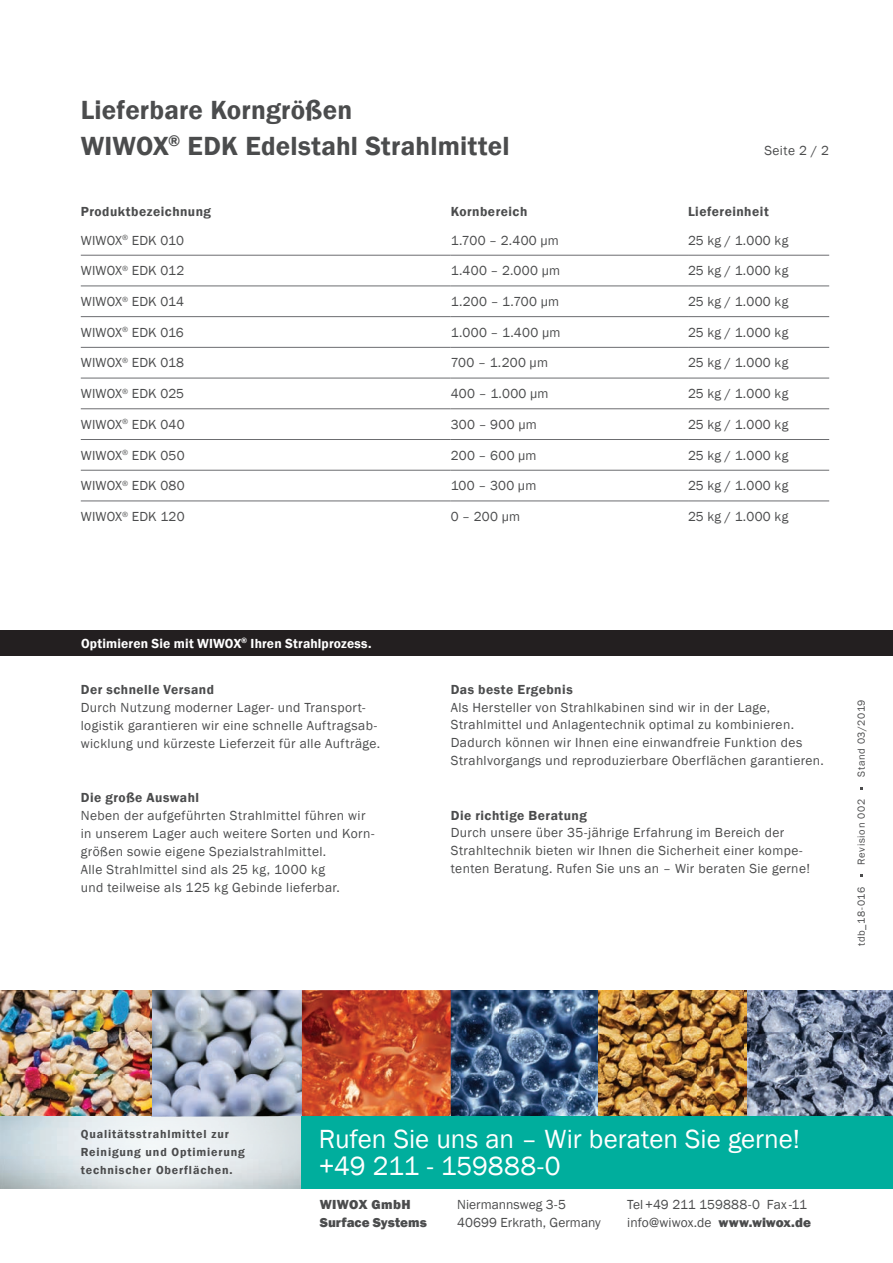
<style>
.page{position:relative;width:893px;height:1263px;background:#fff}
.page>*{position:absolute;margin:0;border:0;box-sizing:border-box;transform-origin:0 0}
.t1{font:600 27px/36px "Franklin Gothic";letter-spacing:.005em;color:#4b4c4d}
.t2{font:27px/27px "Franklin Gothic";color:#fff}
.t3{font:13.5px/18px "Franklin Gothic";letter-spacing:.025em;color:#4b4c4d}
.t4{font:600 13.5px "Franklin Gothic";letter-spacing:.035em;color:#4b4c4d}
.t5{font:13.5px/18px "Franklin Gothic";letter-spacing:.005em;color:#4b4c4d}
.t6{font:600 13.5px "Franklin Gothic";letter-spacing:.01em;color:#fff}
.t7{font:800 13.5px/18px "Franklin Gothic";letter-spacing:.005em;color:#4b4c4d}
.t8{font:600 12px/18px "Franklin Gothic";letter-spacing:.07em;color:#4b4c4d}
.t9{font:10.5px "Franklin Gothic";letter-spacing:.06em;color:#4b4c4d}
.s1{font-weight:800}
</style>
<div class="page">
<div style="left:0;top:630px;width:893px;height:26px;background:#231f20"></div>
<img style="left:746px;top:990px;width:147px;height:126px">
<img style="left:0;top:990px;width:302px;height:198px">
<img style="left:302px;top:990px;width:444px;height:126px">
<hr style="left:81px;top:255px;width:370px;height:1px;background:#6c6d70">
<hr style="left:451px;top:255px;width:237px;height:1px;background:#6c6d70">
<hr style="left:688px;top:255px;width:141px;height:1px;background:#6c6d70">
<hr style="left:81px;top:286px;width:370px;height:1px;background:#6c6d70">
<hr style="left:451px;top:286px;width:237px;height:1px;background:#6c6d70">
<hr style="left:688px;top:286px;width:141px;height:1px;background:#6c6d70">
<hr style="left:81px;top:316px;width:370px;height:1px;background:#6c6d70">
<hr style="left:451px;top:316px;width:237px;height:1px;background:#6c6d70">
<hr style="left:688px;top:316px;width:141px;height:1px;background:#6c6d70">
<hr style="left:81px;top:347px;width:370px;height:1px;background:#6c6d70">
<hr style="left:451px;top:347px;width:237px;height:1px;background:#6c6d70">
<hr style="left:688px;top:347px;width:141px;height:1px;background:#6c6d70">
<hr style="left:81px;top:378px;width:370px;height:1px;background:#6c6d70">
<hr style="left:451px;top:378px;width:237px;height:1px;background:#6c6d70">
<hr style="left:688px;top:378px;width:141px;height:1px;background:#6c6d70">
<hr style="left:81px;top:408px;width:370px;height:1px;background:#6c6d70">
<hr style="left:451px;top:408px;width:237px;height:1px;background:#6c6d70">
<hr style="left:688px;top:408px;width:141px;height:1px;background:#6c6d70">
<hr style="left:81px;top:439px;width:370px;height:1px;background:#6c6d70">
<hr style="left:451px;top:439px;width:237px;height:1px;background:#6c6d70">
<hr style="left:688px;top:439px;width:141px;height:1px;background:#6c6d70">
<hr style="left:81px;top:470px;width:370px;height:1px;background:#6c6d70">
<hr style="left:451px;top:470px;width:237px;height:1px;background:#6c6d70">
<hr style="left:688px;top:470px;width:141px;height:1px;background:#6c6d70">
<hr style="left:81px;top:501px;width:370px;height:1px;background:#6c6d70">
<hr style="left:451px;top:501px;width:237px;height:1px;background:#6c6d70">
<hr style="left:688px;top:501px;width:141px;height:1px;background:#6c6d70">
<img style="left:151px;top:1116px;width:151px;height:1px">
<div style="left:302px;top:1116px;width:591px;height:72px;background:#00ae9d"></div>
<h1 class="t1" style="left:81px;top:93px;width:430px">Lieferbare Korngrößen<br>WIWOX<sup>®</sup> EDK Edelstahl Strahlmittel</h1>
<p class="t3" style="left:764px;top:142px;width:66px">Seite 2 / 2</p>
<p class="t4" style="left:81px;top:203px;width:132px">Produktbezeichnung</p>
<p class="t4" style="left:451px;top:203px;width:78px">Kornbereich</p>
<p class="t4" style="left:688px;top:203px;width:82px">Liefereinheit</p>
<p class="t3" style="left:81px;top:231px;width:105px">WIWOX<sup>®</sup> EDK 010</p>
<p class="t3" style="left:451px;top:231px;width:110px">1.700 – 2.400 µm</p>
<p class="t3" style="left:688px;top:231px;width:102px">25 kg / 1.000 kg</p>
<p class="t3" style="left:81px;top:262px;width:105px">WIWOX<sup>®</sup> EDK 012</p>
<p class="t3" style="left:451px;top:262px;width:111px">1.400 – 2.000 µm</p>
<p class="t3" style="left:688px;top:262px;width:102px">25 kg / 1.000 kg</p>
<p class="t3" style="left:81px;top:293px;width:105px">WIWOX<sup>®</sup> EDK 014</p>
<p class="t3" style="left:451px;top:293px;width:110px">1.200 – 1.700 µm</p>
<p class="t3" style="left:688px;top:293px;width:102px">25 kg / 1.000 kg</p>
<p class="t3" style="left:81px;top:323px;width:105px">WIWOX<sup>®</sup> EDK 016</p>
<p class="t3" style="left:451px;top:323px;width:111px">1.000 – 1.400 µm</p>
<p class="t3" style="left:688px;top:323px;width:102px">25 kg / 1.000 kg</p>
<p class="t3" style="left:81px;top:354px;width:105px">WIWOX<sup>®</sup> EDK 018</p>
<p class="t3" style="left:451px;top:354px;width:99px">700 – 1.200 µm</p>
<p class="t3" style="left:688px;top:354px;width:102px">25 kg / 1.000 kg</p>
<p class="t3" style="left:81px;top:385px;width:105px">WIWOX<sup>®</sup> EDK 025</p>
<p class="t3" style="left:451px;top:385px;width:99px">400 – 1.000 µm</p>
<p class="t3" style="left:688px;top:385px;width:102px">25 kg / 1.000 kg</p>
<p class="t3" style="left:81px;top:416px;width:105px">WIWOX<sup>®</sup> EDK 040</p>
<p class="t3" style="left:451px;top:416px;width:87px">300 – 900 µm</p>
<p class="t3" style="left:688px;top:416px;width:102px">25 kg / 1.000 kg</p>
<p class="t3" style="left:81px;top:446px;width:105px">WIWOX<sup>®</sup> EDK 050</p>
<p class="t3" style="left:451px;top:446px;width:87px">200 – 600 µm</p>
<p class="t3" style="left:688px;top:446px;width:102px">25 kg / 1.000 kg</p>
<p class="t3" style="left:81px;top:477px;width:105px">WIWOX<sup>®</sup> EDK 080</p>
<p class="t3" style="left:451px;top:477px;width:87px">100 – 300 µm</p>
<p class="t3" style="left:688px;top:477px;width:102px">25 kg / 1.000 kg</p>
<p class="t3" style="left:81px;top:508px;width:105px">WIWOX<sup>®</sup> EDK 120</p>
<p class="t3" style="left:451px;top:508px;width:71px">0 – 200 µm</p>
<p class="t3" style="left:688px;top:508px;width:102px">25 kg / 1.000 kg</p>
<p class="t6" style="left:81px;top:635px;width:292px">Optimieren Sie mit WIWOX<sup>®</sup> Ihren Strahlprozess.</p>
<p class="t4" style="left:81px;top:681px;width:135px">Der schnelle Versand</p>
<p class="t3" style="left:81px;top:698px;width:301px">Durch Nutzung moderner Lager- und Transport&shy;logistik garantieren wir eine schnelle Auftragsab&shy;wicklung und kürzeste Lieferzeit für alle Aufträge.</p>
<p class="t4" style="left:81px;top:789px;width:120px">Die große Auswahl</p>
<p class="t3" style="left:81px;top:806px;width:295px">Neben der aufgeführten Strahlmittel führen wir in unserem Lager auch weitere Sorten und Korn&shy;größen sowie eigene Spezialstrahlmittel.<br>Alle Strahlmittel sind als 25 kg, 1000 kg<br>und teilweise als 125 kg Gebinde lieferbar.</p>
<p class="t4" style="left:451px;top:681px;width:123px">Das beste Ergebnis</p>
<p class="t3" style="left:451px;top:698px;width:375px">Als Hersteller von Strahlkabinen sind wir in der Lage, Strahlmittel und Anlagentechnik optimal zu kombinieren.<br>Dadurch können wir Ihnen eine einwandfreie Funktion des Strahlvorgangs und reproduzierbare Oberflächen garantieren.</p>
<p class="t4" style="left:451px;top:807px;width:138px">Die richtige Beratung</p>
<p class="t3" style="left:451px;top:824px;width:361px">Durch unsere über 35-jährige Erfahrung im Bereich der<br>Strahltechnik bieten wir Ihnen die Sicherheit einer kompe&shy;tenten Beratung. Rufen Sie uns an – Wir beraten Sie gerne!</p>
<p class="t9" style="left:855px;top:777px;width:79px;rotate:-90deg">Stand 03/2019</p>
<p class="t9" style="left:855px;top:865px;width:67px;rotate:-90deg">Revision 002</p>
<p class="t9" style="left:855px;top:946px;width:61px;rotate:-90deg">tdb_18-016</p>
<p class="t8" style="left:81px;top:1125px;width:166px">Qualitätsstrahlmittel zur<br>Reinigung und Optimierung technischer Oberflächen.</p>
<h1 class="t2" style="left:319px;top:1126px;width:483px">Rufen Sie uns an – Wir beraten Sie gerne! +49 211 - 159888-0</h1>
<p class="t5" style="left:457px;top:1195px;width:145px">Niermannsweg 3-5<br>40699 Erkrath, Germany</p>
<p class="t5" style="left:627px;top:1195px;width:185px">Tel +49 211 159888-0 Fax -11 info@wiwox.de <span class="s1">www.wiwox.de</span></p>
<p class="t7" style="left:320px;top:1195px;width:109px">WIWOX GmbH<br>Surface Systems</p>
</div>
